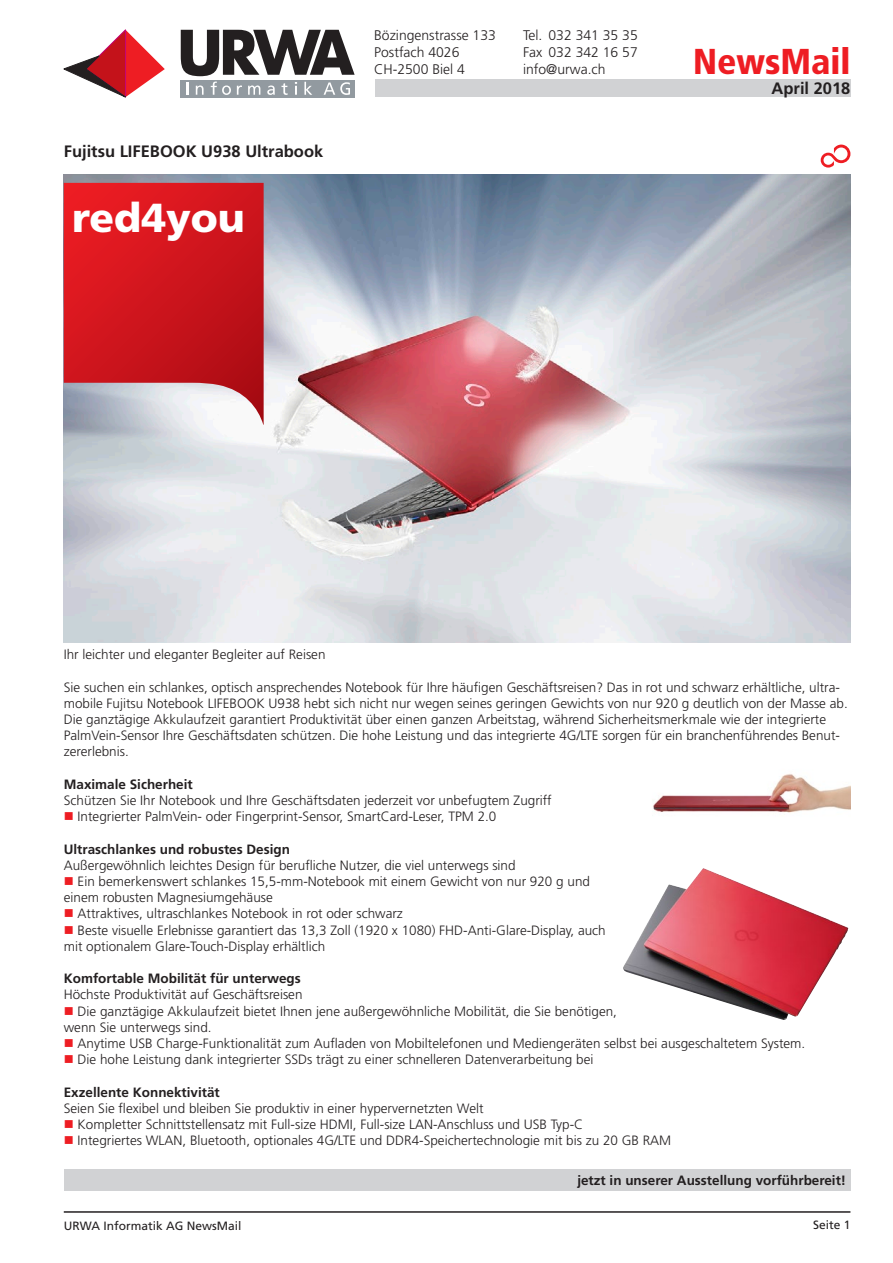
<style>
.page{position:relative;width:893px;height:1263px;background:#fff}
.page>*{position:absolute;margin:0;border:0;box-sizing:border-box;transform-origin:0 0}
.t1{font:900 40.5px "Frutiger";color:#fff}
.t2{font:900 condensed 36px "Frutiger";color:#ee1d23}
.t3{font:700 16.5px "Frutiger";color:#231f20}
.t4{font:300 13.95px "Frutiger";color:#231f20}
.t5{font:300 13.5px/16.2px "Frutiger";color:#231f20}
.t6{font:700 13.5px "Frutiger";color:#231f20}
.t7{font:12px "Frutiger";color:#231f20}
.s1{color:#ee1d23}
</style>
<div class="page">
<hr style="left:64px;top:1211px;width:786px;height:2px;background:#231f20">
<img style="left:64px;top:174px;width:786px;height:468px">
<svg style="left:821px;top:145px;width:29px;height:23px"></svg>
<svg style="left:64px;top:183px;width:200px;height:242px;background:#cf333b"></svg>
<div style="left:181px;top:80px;width:174px;height:17px;background:#929aa0"></div>
<svg style="left:181px;top:30px;width:174px;height:46px"></svg>
<svg style="left:324px;top:82px;width:26px;height:13px"></svg>
<svg style="left:304px;top:82px;width:8px;height:13px"></svg>
<svg style="left:295px;top:82px;width:2px;height:13px"></svg>
<svg style="left:281px;top:83px;width:7px;height:12px"></svg>
<svg style="left:267px;top:85px;width:8px;height:10px"></svg>
<svg style="left:248px;top:85px;width:12px;height:10px"></svg>
<svg style="left:237px;top:85px;width:5px;height:10px"></svg>
<svg style="left:211px;top:82px;width:20px;height:13px"></svg>
<svg style="left:196px;top:85px;width:8px;height:10px"></svg>
<svg style="left:186px;top:82px;width:2px;height:13px"></svg>
<svg style="left:64px;top:29px;width:101px;height:69px"></svg>
<div style="left:375px;top:80px;width:475px;height:17px;background:#d1d2d4"></div>
<div style="left:64px;top:1169px;width:786px;height:22px;background:#d1d2d4"></div>
<img style="left:653px;top:774px;width:197px;height:39px">
<img style="left:623px;top:868px;width:225px;height:152px">
<p class="t3" style="left:64px;top:142px;width:261px">Fujitsu LIFEBOOK U938 Ultrabook</p>
<h1 class="t1" style="left:72px;top:193px;width:174px">red4you</h1>
<p class="t4" style="left:374px;top:28px;width:123px">Bözingenstrasse 133</p>
<p class="t4" style="left:523px;top:28px;width:116px">Tel. 032 341 35 35</p>
<p class="t4" style="left:374px;top:44px;width:87px">Postfach 4026</p>
<p class="t4" style="left:523px;top:44px;width:116px">Fax 032 342 16 57</p>
<p class="t4" style="left:374px;top:61px;width:92px">CH-2500 Biel 4</p>
<p class="t4" style="left:523px;top:61px;width:84px">info@urwa.ch</p>
<h2 class="t2" style="left:693px;top:40px;width:159px">NewsMail</h2>
<p class="t3" style="left:772px;top:78px;width:80px">April 2018</p>
<p class="t5" style="left:64px;top:647px;width:263px">Ihr leichter und eleganter Begleiter auf Reisen</p>
<p class="t5" style="left:64px;top:679px;width:785px">Sie suchen ein schlankes, optisch ansprechendes Notebook für Ihre häufigen Geschäftsreisen? Das in rot und schwarz erhältliche, ultra&shy;mobile Fujitsu Notebook LIFEBOOK U938 hebt sich nicht nur wegen seines geringen Gewichts von nur 920 g deutlich von der Masse ab.<br>Die ganztägige Akkulaufzeit garantiert Produktivität über einen ganzen Arbeitstag, während Sicherheitsmerkmale wie der integrierte PalmVein-Sensor Ihre Geschäftsdaten schützen. Die hohe Leistung und das integrierte 4G/LTE sorgen für ein branchenführendes Benut&shy;zererlebnis.</p>
<p class="t6" style="left:64px;top:776px;width:131px">Maximale Sicherheit</p>
<p class="t5" style="left:64px;top:792px;width:489px">Schützen Sie Ihr Notebook und Ihre Geschäftsdaten jederzeit vor unbefugtem Zugriff</p>
<p class="t5" style="left:64px;top:809px;width:434px"><span class="s1">■</span> Integrierter PalmVein- oder Fingerprint-Sensor, SmartCard-Leser, TPM 2.0</p>
<p class="t6" style="left:64px;top:841px;width:228px">Ultraschlankes und robustes Design</p>
<p class="t5" style="left:64px;top:857px;width:453px">Außergewöhnlich leichtes Design für berufliche Nutzer, die viel unterwegs sind</p>
<p class="t5" style="left:64px;top:873px;width:528px"><span class="s1">■</span> Ein bemerkenswert schlankes 15,5-mm-Notebook mit einem Gewicht von nur 920 g und einem robusten Magnesiumgehäuse</p>
<p class="t5" style="left:64px;top:906px;width:341px"><span class="s1">■</span> Attraktives, ultraschlankes Notebook in rot oder schwarz</p>
<p class="t5" style="left:64px;top:922px;width:543px"><span class="s1">■</span> Beste visuelle Erlebnisse garantiert das 13,3 Zoll (1920 x 1080) FHD-Anti-Glare-Display, auch mit optionalem Glare-Touch-Display erhältlich</p>
<p class="t6" style="left:64px;top:971px;width:239px">Komfortable Mobilität für unterwegs</p>
<p class="t5" style="left:64px;top:987px;width:240px">Höchste Produktivität auf Geschäftsreisen</p>
<p class="t5" style="left:64px;top:1003px;width:555px"><span class="s1">■</span> Die ganztägige Akkulaufzeit bietet Ihnen jene außergewöhnliche Mobilität, die Sie benötigen, wenn Sie unterwegs sind.</p>
<p class="t5" style="left:64px;top:1035px;width:743px"><span class="s1">■</span> Anytime USB Charge-Funktionalität zum Aufladen von Mobiltelefonen und Mediengeräten selbst bei ausgeschaltetem System.</p>
<p class="t5" style="left:64px;top:1052px;width:531px"><span class="s1">■</span> Die hohe Leistung dank integrierter SSDs trägt zu einer schnelleren Datenverarbeitung bei</p>
<p class="t6" style="left:64px;top:1084px;width:158px">Exzellente Konnektivität</p>
<p class="t5" style="left:64px;top:1100px;width:421px">Seien Sie flexibel und bleiben Sie produktiv in einer hypervernetzten Welt</p>
<p class="t5" style="left:64px;top:1116px;width:521px"><span class="s1">■</span> Kompletter Schnittstellensatz mit Full-size HDMI, Full-size LAN-Anschluss und USB Typ-C</p>
<p class="t5" style="left:64px;top:1133px;width:609px"><span class="s1">■</span> Integriertes WLAN, Bluetooth, optionales 4G/LTE und DDR4-Speichertechnologie mit bis zu 20 GB RAM</p>
<p class="t6" style="left:577px;top:1172px;width:270px">jetzt in unserer Ausstellung vorführbereit!</p>
<p class="t7" style="left:64px;top:1219px;width:179px">URWA Informatik AG NewsMail</p>
<p class="t7" style="left:813px;top:1218px;width:39px">Seite 1</p>
</div>
